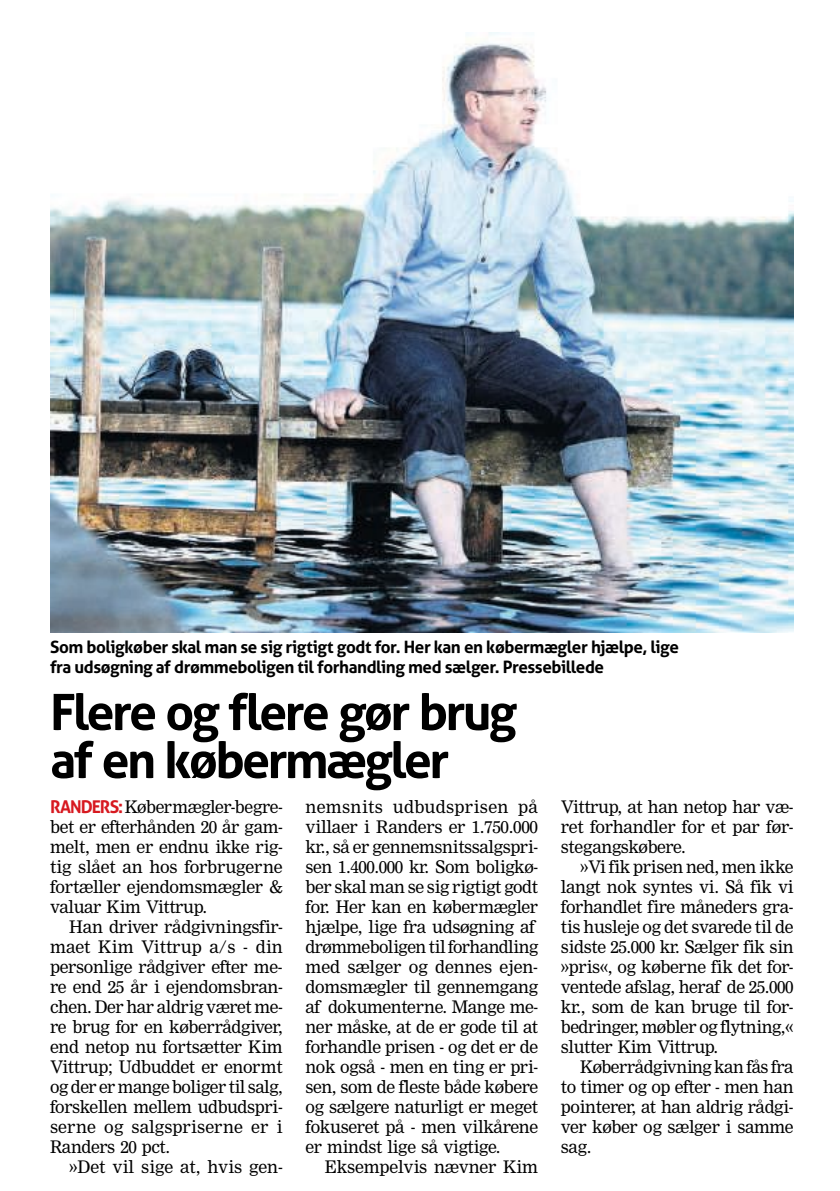
<style>
.page{position:relative;width:840px;height:1191px;background:#fff}
.page>*{position:absolute;margin:0;border:0;box-sizing:border-box;transform-origin:0 0}
.t1{font:700 50px/48px "Aller";letter-spacing:-.055em;color:#000}
.t2{font:17px/20px "Nimrod";letter-spacing:-.025em;color:#000;text-align:justify}
.t3{font:700 17px/20px "Aller";letter-spacing:-.025em;color:#000}
.s1{font-family:"Aller";font-weight:700;font-size:17.6px;color:#d71920}
</style>
<div class="page">
<img style="left:50px;top:32px;width:743px;height:600px">
<p class="t3" style="left:50px;top:637px;width:630px">Som boligkøber skal man se sig rigtigt godt for. Her kan en købermægler hjælpe, lige fra udsøgning af drømmeboligen til forhandling med sælger. Pressebillede</p>
<h1 class="t1" style="left:50px;top:688px;width:468px">Flere og flere gør brug af en købermægler</h1>
<p class="t2" style="left:50px;top:796px;width:234px"><span class="s1">RANDERS:</span> Købermægler-begre&shy;bet er efterhånden 20 år gam&shy;melt, men er endnu ikke rig&shy;tig slået an hos forbrugerne fortæller ejendomsmægler &amp; valuar Kim Vittrup.</p>
<p class="t2" style="left:50px;top:916px;width:234px;text-indent:19px">Han driver rådgivningsfir&shy;maet Kim Vittrup a/s - din personlige rådgiver efter me&shy;re end 25 år i ejendomsbran&shy;chen. Der har aldrig været me&shy;re brug for en køberrådgiver, end netop nu fortsætter Kim Vittrup; Udbuddet er enormt og der er mange boliger til salg, forskellen mellem udbudspri&shy;serne og salgspriserne er i Randers 20 pct.</p>
<p class="t2" style="left:69px;top:1156px;width:215px">»Det vil sige at, hvis gen-</p>
<p class="t2" style="left:305px;top:796px;width:234px;text-align:left">nemsnits udbudsprisen på villaer i Randers er 1.750.000 kr., så er gennemsnitssalgspri&shy;sen 1.400.000 kr. Som boligkø&shy;ber skal man se sig rigtigt godt for. Her kan en købermægler hjælpe, lige fra udsøgning af drømmeboligen til forhandling med sælger og dennes ejen&shy;domsmægler til gennemgang af dokumenterne. Mange me&shy;ner måske, at de er gode til at forhandle prisen - og det er de nok også - men en ting er pri&shy;sen, som de fleste både købere og sælgere naturligt er meget fokuseret på - men vilkårene er mindst lige så vigtige.</p>
<p class="t2" style="left:324px;top:1156px;width:215px">Eksempelvis nævner Kim</p>
<p class="t2" style="left:560px;top:796px;width:234px">Vittrup, at han netop har væ&shy;ret forhandler for et par før&shy;stegangskøbere.</p>
<p class="t2" style="left:560px;top:856px;width:234px;text-indent:19px">»Vi fik prisen ned, men ikke langt nok syntes vi. Så fik vi forhandlet fire måneders gra&shy;tis husleje og det svarede til de sidste 25.000 kr. Sælger fik sin »pris«, og køberne fik det for&shy;ventede afslag, heraf de 25.000 kr., som de kan bruge til for&shy;bedringer, møbler og flytning,« slutter Kim Vittrup.</p>
<p class="t2" style="left:560px;top:1056px;width:234px;text-indent:19px">Køberrådgivning kan fås fra to timer og op efter - men han pointerer, at han aldrig rådgi&shy;ver køber og sælger i samme sag.</p>
</div>
